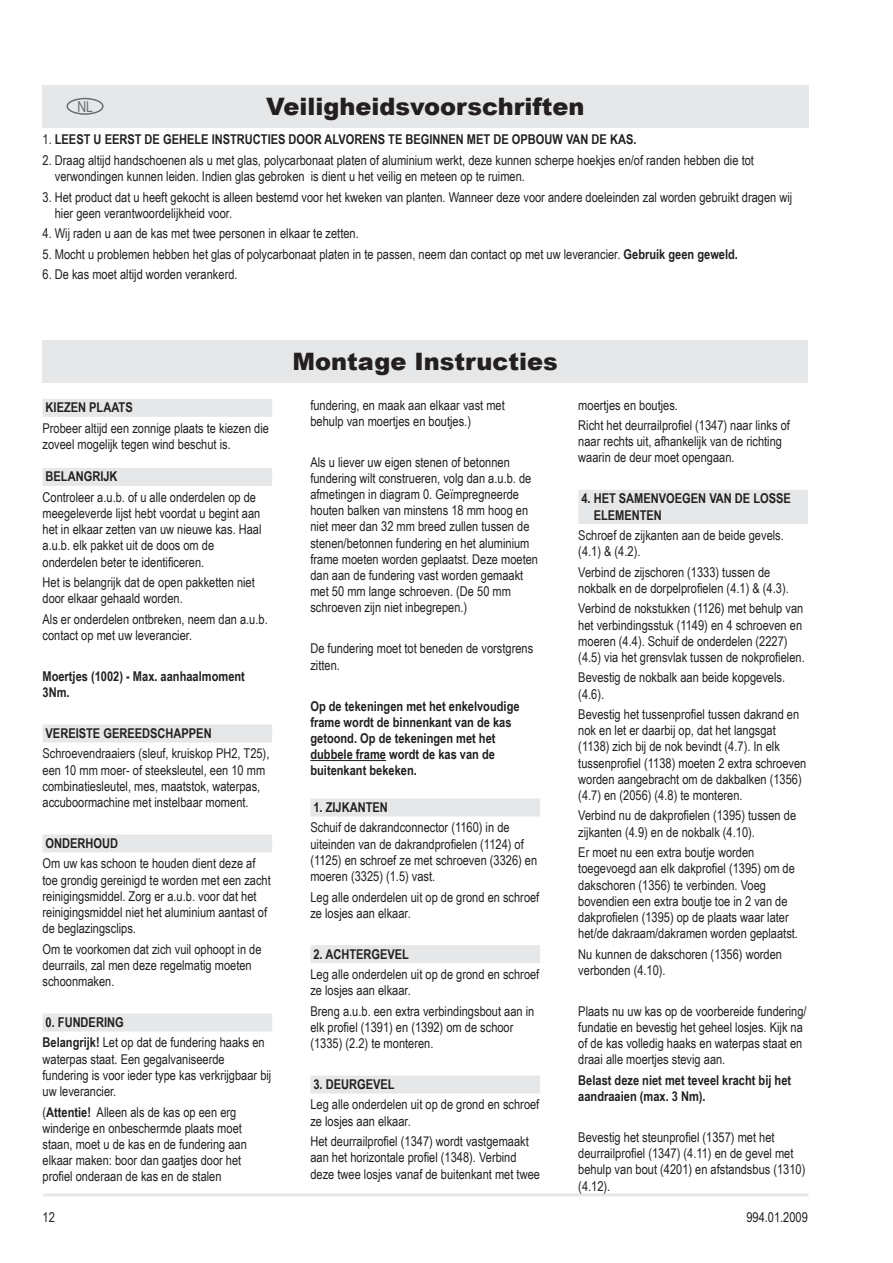
<style>
.page{position:relative;width:893px;height:1263px;background:#fff}
.page>*{position:absolute;margin:0;border:0;box-sizing:border-box;transform-origin:0 0}
.t1{font:900 24px "Arial";color:#231f20}
.t2{font:15px "Arial Narrow";color:#6c6d70}
.t3{font:13.5px/16.2px "Arial Narrow";color:#231f20}
.t4{font:700 13.5px/16.2px "Arial Narrow";color:#231f20}
.s1{font-weight:400}
.s2{font-weight:700}
</style>
<div class="page">
<hr style="left:43px;top:1193px;width:766px;height:3px;background:#e6e7e9">
<div style="left:43px;top:399px;width:229px;height:18px;background:#e6e7e9"></div>
<div style="left:43px;top:468px;width:229px;height:18px;background:#e6e7e9"></div>
<div style="left:43px;top:724px;width:229px;height:18px;background:#e6e7e9"></div>
<div style="left:43px;top:834px;width:229px;height:18px;background:#e6e7e9"></div>
<div style="left:43px;top:1013px;width:229px;height:18px;background:#e6e7e9"></div>
<hr style="left:310px;top:760px;width:76px;height:1px;background:#231f20">
<div style="left:310px;top:798px;width:230px;height:18px;background:#e6e7e9"></div>
<div style="left:310px;top:945px;width:230px;height:18px;background:#e6e7e9"></div>
<div style="left:310px;top:1075px;width:230px;height:18px;background:#e6e7e9"></div>
<div style="left:578px;top:490px;width:230px;height:18px;background:#e6e7e9"></div>
<div style="left:578px;top:506px;width:230px;height:18px;background:#e6e7e9"></div>
<div style="left:43px;top:85px;width:765px;height:43px;background:#e6e7e9"></div>
<div style="left:43px;top:340px;width:765px;height:43px;background:#e6e7e9"></div>
<div style="left:66px;top:98px;width:38px;height:17px;border:2px solid #6c6d70;border-radius:50%"></div>
<h1 class="t1" style="left:219px;top:89px;width:414px">SICHERHEITSVORKEHRUNGEN</h1>
<h1 class="t1" style="left:266px;top:89px;width:320px">Veiligheidsvoorschriften</h1>
<p class="t2" style="left:77px;top:95px;width:17px">NL</p>
<p class="t4" style="left:43px;top:131px;width:138px"><span class="s1">1.</span> LEEST U EERST DE GEHELE</p>
<p class="t4" style="left:212px;top:131px;width:264px">INSTRUCTIES DOOR ALVORENS TE BEGINNEN MET</p>
<p class="t4" style="left:493px;top:131px;width:145px">DE OPBOUW VAN DE KAS.</p>
<p class="t3" style="left:55px;top:152px;width:701px;text-indent:-12px">2. Draag altijd handschoenen als u met glas, polycarbonaat platen of aluminium werkt, deze kunnen scherpe hoekjes en/of randen hebben die tot verwondingen kunnen leiden. Indien glas gebroken is dient u het veilig en meteen op te ruimen.</p>
<p class="t3" style="left:55px;top:188px;width:739px;text-indent:-12px">3. Het product dat u heeft gekocht is alleen bestemd voor het kweken van planten. Wanneer deze voor andere doeleinden zal worden gebruikt dragen wij hier geen verantwoordelijkheid voor.</p>
<p class="t3" style="left:43px;top:225px;width:318px">4. Wij raden u aan de kas met twee personen in elkaar te zetten.</p>
<p class="t3" style="left:43px;top:245px;width:697px">5. Mocht u problemen hebben het glas of polycarbonaat platen in te passen, neem dan contact op met uw leverancier. <span class="s2">Gebruik geen geweld.</span></p>
<p class="t3" style="left:43px;top:266px;width:197px">6. De kas moet altijd worden verankerd.</p>
<p class="t4" style="left:46px;top:399px;width:59px">KIEZEN PLAAT</p>
<p class="t4" style="left:125px;top:399px;width:9px">S</p>
<p class="t3" style="left:43px;top:419px;width:228px">Probeer altijd een zonnige plaats te kiezen die zoveel mogelijk tegen wind beschut is.</p>
<p class="t4" style="left:46px;top:468px;width:73px">BELANGRIJK</p>
<p class="t3" style="left:43px;top:488px;width:221px">Controleer a.u.b. of u alle onderdelen op de meegeleverde lijst hebt voordat u begint aan het in elkaar zetten van uw nieuwe kas. Haal a.u.b. elk pakket uit de doos om de onderdelen beter te identificeren.</p>
<p class="t3" style="left:43px;top:574px;width:214px">Het is belangrijk dat de open pakketten niet door elkaar gehaald worden.</p>
<p class="t3" style="left:43px;top:610px;width:227px">Als er onderdelen ontbreken, neem dan a.u.b. contact op met uw leverancier.</p>
<p class="t4" style="left:43px;top:667px;width:204px">Moertjes (1002) - Max. aanhaalmoment<br>3Nm.</p>
<p class="t4" style="left:46px;top:724px;width:168px">VEREISTE GEREEDSCHAPPEN</p>
<p class="t3" style="left:43px;top:745px;width:228px">Schroevendraaiers (sleuf, kruiskop PH2, T25), een 10 mm moer- of steeksleutel, een 10 mm combinatiesleutel, mes, maatstok, waterpas, accuboormachine met instelbaar moment.</p>
<p class="t4" style="left:46px;top:834px;width:74px">ONDERHOUD</p>
<p class="t3" style="left:43px;top:855px;width:230px">Om uw kas schoon te houden dient deze af toe grondig gereinigd te worden met een zacht reinigingsmiddel. Zorg er a.u.b. voor dat het reinigingsmiddel niet het aluminium aantast of de beglazingsclips.</p>
<p class="t3" style="left:43px;top:940px;width:221px">Om te voorkomen dat zich vuil ophoopt in de deurrails, zal men deze regelmatig moeten schoonmaken.</p>
<p class="t3" style="left:43px;top:1011px;width:224px;line-height:20.4px"><span class="s2">0. FUNDERING<br>Belangrijk!</span> Let op dat de fundering haaks en</p>
<p class="t3" style="left:43px;top:1050px;width:230px">waterpas staat. Een gegalvaniseerde fundering is voor ieder type kas verkrijgbaar bij uw leverancier.</p>
<p class="t3" style="left:43px;top:1103px;width:206px">(<span class="s2">Attentie!</span> Alleen als de kas op een erg winderige en onbeschermde plaats moet staan, moet u de kas en de fundering aan elkaar maken: boor dan gaatjes door het profiel onderaan de kas en de stalen</p>
<p class="t3" style="left:43px;top:1208px;width:14px">12</p>
<h1 class="t1" style="left:293px;top:344px;width:267px">Montage Instructies</h1>
<p class="t3" style="left:310px;top:396px;width:196px">fundering, en maak aan elkaar vast met behulp van moertjes en boutjes.)</p>
<p class="t3" style="left:310px;top:453px;width:229px">Als u liever uw eigen stenen of betonnen fundering wilt construeren, volg dan a.u.b. de afmetingen in diagram 0. Geïmpregneerde houten balken van minstens 18 mm hoog en niet meer dan 32 mm breed zullen tussen de stenen/betonnen fundering en het aluminium frame moeten worden geplaatst. Deze moeten dan aan de fundering vast worden gemaakt met 50 mm lange schroeven. (De 50 mm schroeven zijn niet inbegrepen.)</p>
<p class="t3" style="left:310px;top:640px;width:224px">De fundering moet tot beneden de vorstgrens zitten.</p>
<p class="t4" style="left:310px;top:697px;width:211px">Op de tekeningen met het enkelvoudige frame wordt de binnenkant van de kas getoond. Op de tekeningen met het dubbele frame wordt de kas van de buitenkant bekeken.</p>
<p class="t4" style="left:313px;top:798px;width:76px">1. ZIJKANTEN</p>
<p class="t3" style="left:310px;top:819px;width:228px">Schuif de dakrandconnector (1160) in de uiteinden van de dakrandprofielen (1124) of (1125) en schroef ze met schroeven (3326) en moeren (3325) (1.5) vast.</p>
<p class="t3" style="left:310px;top:888px;width:230px">Leg alle onderdelen uit op de grond en schroef ze losjes aan elkaar.</p>
<p class="t4" style="left:313px;top:945px;width:21px">2. ACHTE</p>
<p class="t4" style="left:364px;top:945px;width:39px">RGEVEL</p>
<p class="t3" style="left:310px;top:966px;width:230px">Leg alle onderdelen uit op de grond en schroef ze losjes aan elkaar.</p>
<p class="t3" style="left:310px;top:1002px;width:226px">Breng a.u.b. een extra verbindingsbout aan in elk profiel (1391) en (1392) om de schoor (1335) (2.2) te monteren.</p>
<p class="t4" style="left:313px;top:1075px;width:75px">3. DEURGEVEL</p>
<p class="t3" style="left:310px;top:1096px;width:230px">Leg alle onderdelen uit op de grond en schroef ze losjes aan elkaar.</p>
<p class="t3" style="left:310px;top:1133px;width:231px">Het deurrailprofiel (1347) wordt vastgemaakt aan het horizontale profiel (1348). Verbind deze twee losjes vanaf de buitenkant met twee</p>
<p class="t3" style="left:578px;top:394px;width:213px;line-height:20.4px">moertjes en boutjes.<br>Richt het deurrailprofiel (1347) naar links of</p>
<p class="t3" style="left:578px;top:433px;width:205px">naar rechts uit, afhankelijk van de richting waarin de deur moet opengaan.</p>
<p class="t4" style="left:581px;top:490px;width:21px">4. HET</p>
<p class="t4" style="left:619px;top:490px;width:172px">SAMENVOEGEN VAN DE LOSSE</p>
<p class="t4" style="left:594px;top:506px;width:9px">ELEME</p>
<p class="t4" style="left:632px;top:506px;width:32px">NTEN</p>
<p class="t3" style="left:578px;top:527px;width:207px">Schroef de zijkanten aan de beide gevels. (4.1) &amp; (4.2).</p>
<p class="t3" style="left:578px;top:563px;width:212px">Verbind de zijschoren (1333) tussen de nokbalk en de dorpelprofielen (4.1) &amp; (4.3).</p>
<p class="t3" style="left:578px;top:600px;width:228px">Verbind de nokstukken (1126) met behulp van het verbindingsstuk (1149) en 4 schroeven en moeren (4.4). Schuif de onderdelen (2227) (4.5) via het grensvlak tussen de nokprofielen.</p>
<p class="t3" style="left:578px;top:669px;width:208px">Bevestig de nokbalk aan beide kopgevels. (4.6).</p>
<p class="t3" style="left:578px;top:706px;width:230px">Bevestig het tussenprofiel tussen dakrand en nok en let er daarbij op, dat het langsgat (1138) zich bij de nok bevindt (4.7). In elk tussenprofiel (1138) moeten 2 extra schroeven worden aangebracht om de dakbalken (1356) (4.7) en (2056) (4.8) te monteren.</p>
<p class="t3" style="left:578px;top:807px;width:219px">Verbind nu de dakprofielen (1395) tussen de zijkanten (4.9) en de nokbalk (4.10).</p>
<p class="t3" style="left:578px;top:844px;width:221px">Er moet nu een extra boutje worden toegevoegd aan elk dakprofiel (1395) om de dakschoren (1356) te verbinden. Voeg bovendien een extra boutje toe in 2 van de dakprofielen (1395) op de plaats waar later het/de dakraam/dakramen worden geplaatst.</p>
<p class="t3" style="left:578px;top:945px;width:205px">Nu kunnen de dakschoren (1356) worden verbonden (4.10).</p>
<p class="t3" style="left:578px;top:1002px;width:230px">Plaats nu uw kas op de voorbereide fundering/ fundatie en bevestig het geheel losjes. Kijk na of de kas volledig haaks en waterpas staat en draai alle moertjes stevig aan.</p>
<p class="t4" style="left:578px;top:1071px;width:214px">Belast deze niet met teveel kracht bij het aandraaien (max. 3 Nm).</p>
<p class="t3" style="left:578px;top:1128px;width:229px">Bevestig het steunprofiel (1357) met het deurrailprofiel (1347) (4.11) en de gevel met behulp van bout (4201) en afstandsbus (1310) (4.12).</p>
<p class="t3" style="left:746px;top:1208px;width:63px">994.01.2009</p>
</div>
